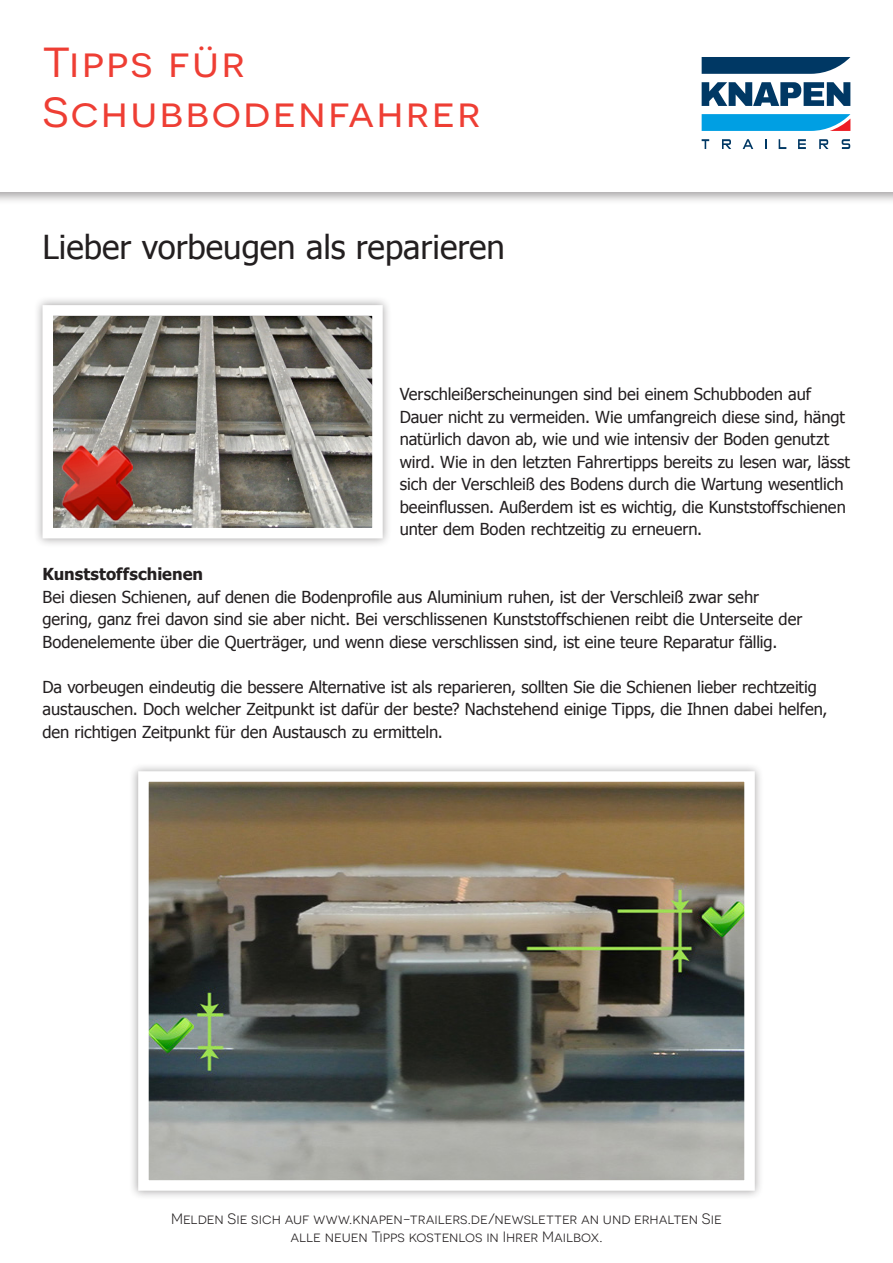
<style>
.page{position:relative;width:893px;height:1263px;background:#fff}
.page>*{position:absolute;margin:0;border:0;box-sizing:border-box;transform-origin:0 0}
.t1{font:42px/50.4px "Novecentosanswide";letter-spacing:.05em;color:#ee3e34;scale:1.05 1}
.t2{font:33px "Tahoma";color:#231f20}
.t3{font:16.5px/22.5px "Tahoma";letter-spacing:-.005em;color:#231f20}
.t4{font:700 16.5px "Tahoma";letter-spacing:.005em;color:#231f20}
.t5{font:15px/18px "Novecentosanswide";letter-spacing:-.005em;color:#231f20;text-align:center}
</style>
<div class="page">
<div style="left:34px;top:296px;width:358px;height:252px;background:#f8f7f8"></div>
<svg style="left:38px;top:300px;width:349px;height:243px"></svg>
<div style="left:129px;top:762px;width:635px;height:438px;background:#f8f7f8"></div>
<svg style="left:133px;top:767px;width:626px;height:428px;background:#7f7c6f"></svg>
<div style="left:0;top:0;width:893px;height:205px;background:#231f20;opacity:.4"></div>
<div style="left:0;top:0;width:893px;height:191px;background:#fff"></div>
<svg style="left:702px;top:57px;width:148px;height:17px;background:#174a72"></svg>
<svg style="left:702px;top:114px;width:148px;height:17px;background:#169edc"></svg>
<svg style="left:702px;top:82px;width:148px;height:24px"></svg>
<svg style="left:702px;top:139px;width:7px;height:10px"></svg>
<svg style="left:743px;top:139px;width:10px;height:10px"></svg>
<svg style="left:779px;top:139px;width:7px;height:10px"></svg>
<svg style="left:798px;top:139px;width:8px;height:10px"></svg>
<svg style="left:819px;top:139px;width:9px;height:10px"></svg>
<svg style="left:842px;top:139px;width:8px;height:10px"></svg>
<svg style="left:722px;top:139px;width:9px;height:10px"></svg>
<h1 class="t1" style="left:43px;top:37px;width:419px">Tipps für<br>Schubbodenfahrer</h1>
<p class="t2" style="left:43px;top:225px;width:464px">Lieber vorbeugen als reparieren</p>
<p class="t3" style="left:400px;top:382px;width:452px">Verschleißerscheinungen sind bei einem Schubboden auf Dauer nicht zu vermeiden. Wie umfangreich diese sind, hängt natürlich davon ab, wie und wie intensiv der Boden genutzt wird. Wie in den letzten Fahrertipps bereits zu lesen war, lässt sich der Verschleiß des Bodens durch die Wartung wesentlich beeinflussen. Außerdem ist es wichtig, die Kunststoffschienen unter dem Boden rechtzeitig zu erneuern.</p>
<p class="t4" style="left:43px;top:563px;width:162px">Kunststoffschienen</p>
<p class="t3" style="left:43px;top:585px;width:761px">Bei diesen Schienen, auf denen die Bodenprofile aus Aluminium ruhen, ist der Verschleiß zwar sehr gering, ganz frei davon sind sie aber nicht. Bei verschlissenen Kunststoffschienen reibt die Unterseite der<br>Bodenelemente über die Querträger, und wenn diese verschlissen sind, ist eine teure Reparatur fällig.</p>
<p class="t3" style="left:43px;top:675px;width:786px">Da vorbeugen eindeutig die bessere Alternative ist als reparieren, sollten Sie die Schienen lieber rechtzeitig austauschen. Doch welcher Zeitpunkt ist dafür der beste? Nachstehend einige Tipps, die Ihnen dabei helfen, den richtigen Zeitpunkt für den Austausch zu ermitteln.</p>
<p class="t5" style="left:171px;top:1209px;width:552px">Melden Sie sich auf www.knapen-trailers.de/newsletter an und erhalten Sie alle neuen Tipps kostenlos in Ihrer Mailbox.</p>
</div>
